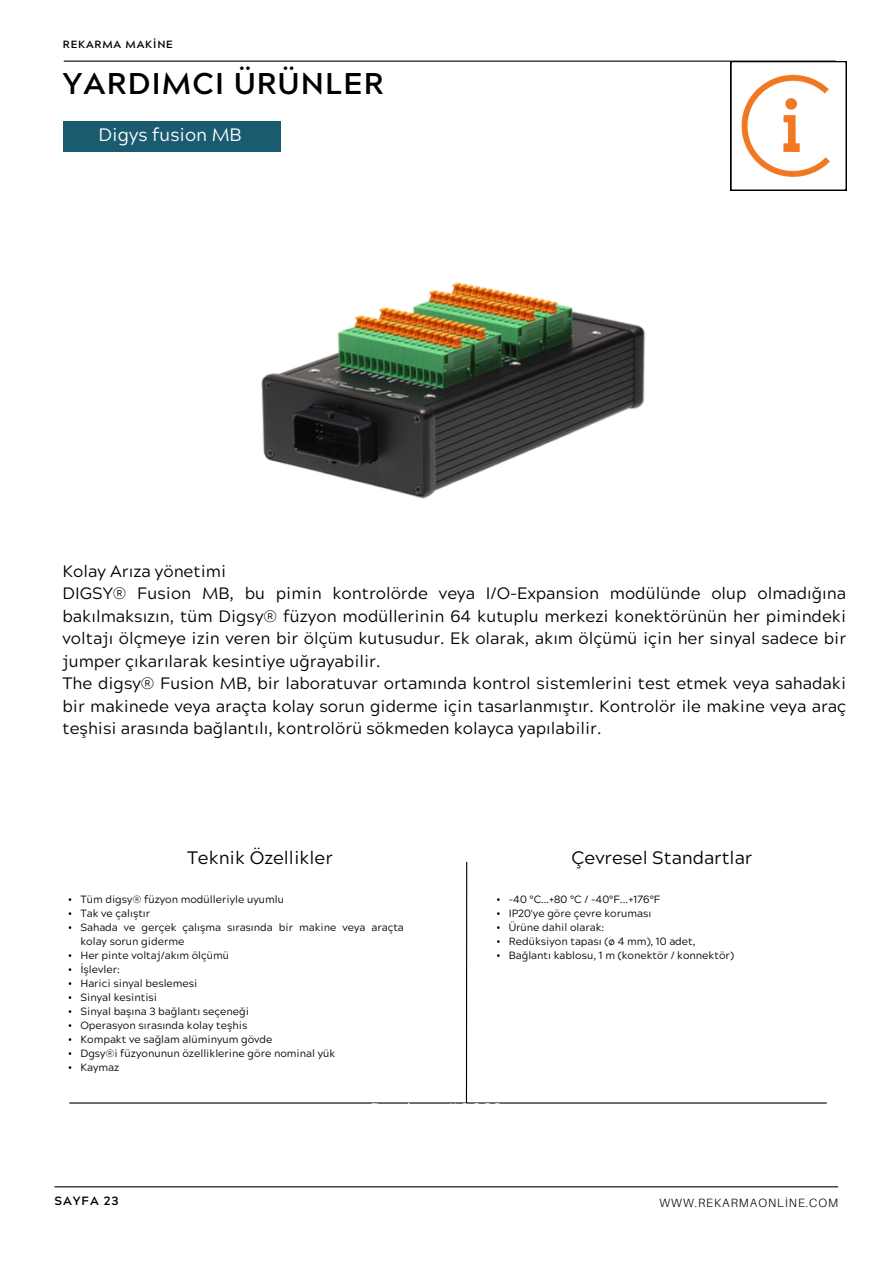
<style>
.page{position:relative;width:893px;height:1264px;background:#fff}
.page>*{position:absolute;margin:0;border:0;box-sizing:border-box;transform-origin:0 0}
.t1{font:700 30px "Acherus Grotesque";letter-spacing:.04em;color:#000}
.t2{font:18px "Acherus Grotesque";color:#000}
.t3{font:18px "Acherus Grotesque";color:#fff}
.t4{font:16.5px/22.5px "Acherus Grotesque";color:#000;text-align:justify}
.t5{font:300 12px "Aileron";letter-spacing:.08em;color:#000}
.t6{font:700 12px "Acherus Grotesque";letter-spacing:.08em;color:#000}
.t7{font:10.5px/14px "Acherus Grotesque";color:#000}
.t8{font:700 10.5px "Acherus Grotesque";letter-spacing:.08em;color:#000}
</style>
<div class="page">
<hr style="left:64px;top:61px;width:771px;height:1px;background:#000">
<div style="left:63px;top:121px;width:217px;height:30px;background:#1b5b6f"></div>
<svg style="left:730px;top:61px;width:116px;height:129px"></svg>
<img style="left:738px;top:72px;width:96px;height:108px">
<hr style="left:54px;top:1186px;width:784px;height:1px;background:#000">
<hr style="left:466px;top:861px;width:1px;height:242px;background:#000">
<hr style="left:69px;top:1102px;width:757px;height:1px;background:#000">
<img style="left:261px;top:282px;width:384px;height:217px">
<p class="t8" style="left:63px;top:40px;width:111px">REKARMA MAKİNE</p>
<p class="t1" style="left:63px;top:71px;width:322px">YARDIMCI ÜRÜNLER</p>
<p class="t3" style="left:98px;top:127px;width:145px">Digys fusion MB</p>
<p class="t4" style="left:63px;top:562px;width:165px">Kolay Arıza yönetimi</p>
<p class="t4" style="left:63px;top:584px;width:785px">DIGSY® Fusion MB, bu pimin kontrolörde veya I/O-Expansion modülünde olup olmadığına bakılmaksızın, tüm Digsy® füzyon modüllerinin 64 kutuplu merkezi konektörünün her pimindeki voltajı ölçmeye izin veren bir ölçüm kutusudur. Ek olarak, akım ölçümü için her sinyal sadece bir jumper çıkarılarak kesintiye uğrayabilir.</p>
<p class="t4" style="left:63px;top:674px;width:785px">The digsy® Fusion MB, bir laboratuvar ortamında kontrol sistemlerini test etmek veya sahadaki bir makinede veya araçta kolay sorun giderme için tasarlanmıştır. Kontrolör ile makine veya araç teşhisi arasında bağlantılı, kontrolörü sökmeden kolayca yapılabilir.</p>
<p class="t2" style="left:187px;top:850px;width:147px">Teknik Özellikler</p>
<p class="t2" style="left:571px;top:850px;width:182px">Çevresel Standartlar</p>
<p class="t7" style="left:80px;top:893px;width:205px">Tüm digsy® füzyon modülleriyle uyumlu</p>
<p class="t7" style="left:80px;top:907px;width:71px">Tak ve çalıştır</p>
<p class="t7" style="left:80px;top:921px;width:325px">Sahada ve gerçek çalışma sırasında bir makine veya araçta kolay sorun giderme</p>
<p class="t7" style="left:80px;top:949px;width:150px">Her pinte voltaj/akım ölçümü</p>
<p class="t7" style="left:80px;top:963px;width:41px">İşlevler:</p>
<p class="t7" style="left:80px;top:977px;width:119px">Harici sinyal beslemesi</p>
<p class="t7" style="left:80px;top:991px;width:78px">Sinyal kesintisi</p>
<p class="t7" style="left:80px;top:1005px;width:170px">Sinyal başına 3 bağlantı seçeneği</p>
<p class="t7" style="left:80px;top:1019px;width:168px">Operasyon sırasında kolay teşhis</p>
<p class="t7" style="left:80px;top:1033px;width:194px">Kompakt ve sağlam alüminyum gövde</p>
<p class="t7" style="left:80px;top:1047px;width:256px">Dgsy®i füzyonunun özelliklerine göre nominal yük</p>
<p class="t7" style="left:80px;top:1061px;width:40px">Kaymaz</p>
<p class="t7" style="left:508px;top:893px;width:153px">-40 °C…+80 °C / -40°F...+176°F</p>
<p class="t7" style="left:508px;top:907px;width:144px">IP20'ye göre çevre koruması</p>
<p class="t7" style="left:508px;top:921px;width:97px">Ürüne dahil olarak:</p>
<p class="t7" style="left:508px;top:935px;width:188px">Redüksiyon tapası (ø 4 mm), 10 adet,</p>
<p class="t7" style="left:508px;top:949px;width:227px">Bağlantı kablosu, 1 m (konektör / konnektör)</p>
<p class="t6" style="left:54px;top:1196px;width:65px">SAYFA 23</p>
<p class="t5" style="left:659px;top:1195px;width:180px">WWW.REKARMAONLİNE.COM</p>
</div>
